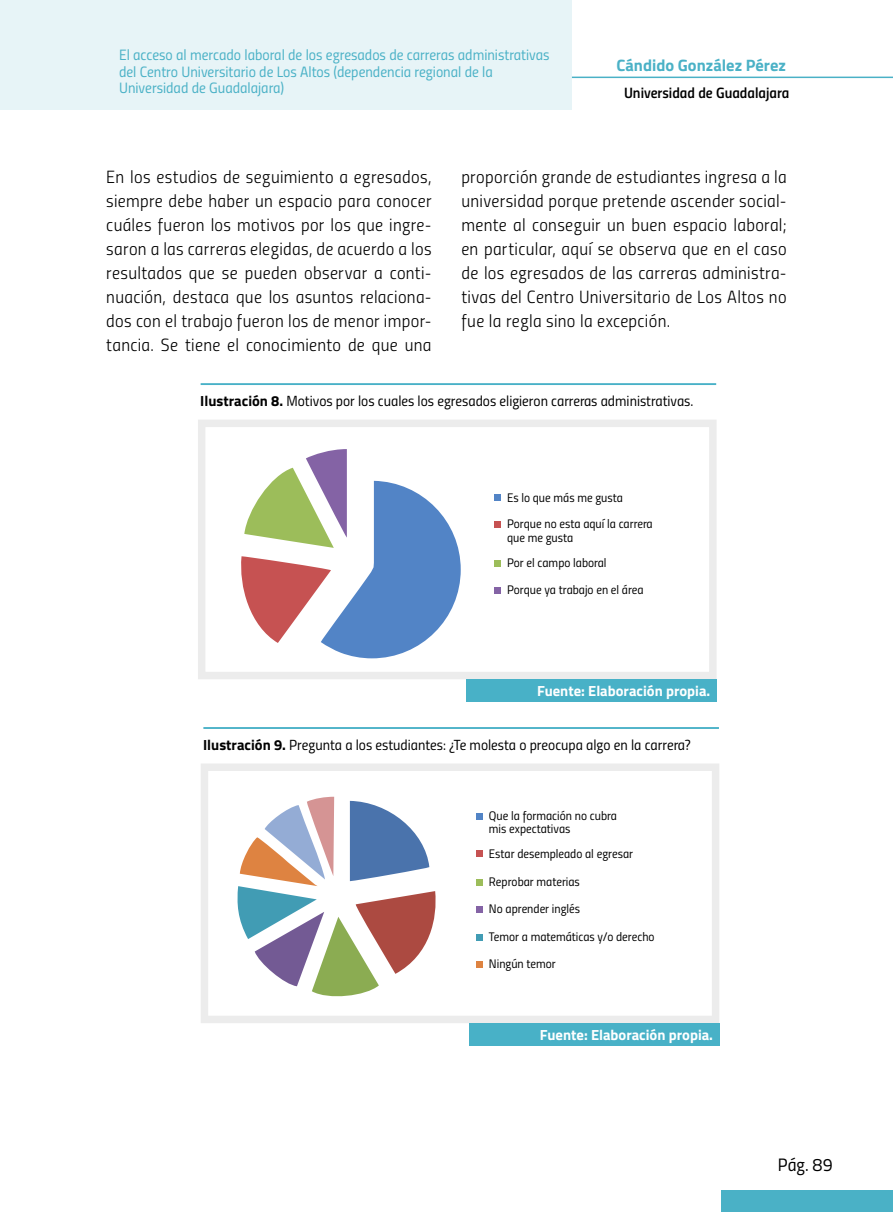
<style>
.page{position:relative;width:893px;height:1212px;background:#fff}
.page>*{position:absolute;margin:0;border:0;box-sizing:border-box;transform-origin:0 0}
.t1{font:18px "Titillium Regular Upright";color:#000}
.t2{font:17.7px/24px "Titillium Light Upright";letter-spacing:.015em;color:#000;text-align:justify}
.t3{font:700 16.5px "Titillium";color:#4ab1c6}
.t4{font:15px/16.5px "Titillium Regular Upright";color:#4ab1c6}
.t5{font:15px "Titillium Semibold Upright";color:#000}
.t6{font:14.7px "Titillium Thin Upright";color:#000}
.t7{font:700 14.7px "Titillium";color:#fff}
.t8{font:12.45px/26.8px "Titillium Thin Upright";color:#000}
.s1{font-family:"Titillium";font-weight:700}
</style>
<div class="page">
<div style="left:721px;top:1190px;width:172px;height:22px;background:#4ab1c6"></div>
<div style="left:0;top:0;width:572px;height:110px;background:#e7f4f7"></div>
<hr style="left:572px;top:77px;width:321px;height:1px;background:#4ab1c6">
<div style="left:198px;top:420px;width:519px;height:259px;border:7px solid #ececec"></div>
<div style="left:466px;top:679px;width:251px;height:23px;background:#48b1c7"></div>
<hr style="left:201px;top:383px;width:515px;height:2px;background:#48b1c7">
<svg style="left:495px;top:495px;width:6px;height:6px"></svg>
<div style="left:495px;top:521px;width:6px;height:7px;background:#c65252"></div>
<svg style="left:241px;top:449px;width:220px;height:209px"></svg>
<div style="left:495px;top:560px;width:6px;height:7px;background:#9cbd5a"></div>
<svg style="left:495px;top:587px;width:6px;height:6px"></svg>
<div style="left:201px;top:763px;width:518px;height:260px;border:7px solid #ececec"></div>
<div style="left:469px;top:1023px;width:251px;height:23px;background:#48b1c7"></div>
<hr style="left:203px;top:727px;width:516px;height:2px;background:#48b1c7">
<svg style="left:477px;top:813px;width:6px;height:6px"></svg>
<svg style="left:477px;top:851px;width:6px;height:6px"></svg>
<svg style="left:477px;top:879px;width:6px;height:6px"></svg>
<svg style="left:477px;top:906px;width:6px;height:6px"></svg>
<svg style="left:237px;top:797px;width:199px;height:200px"></svg>
<div style="left:477px;top:934px;width:6px;height:7px;background:#419cb4"></div>
<svg style="left:477px;top:961px;width:6px;height:6px"></svg>
<p class="t4" style="left:119px;top:46px;width:432px">El acceso al mercado laboral de los egresados de carreras administrativas del Centro Universitario de Los Altos (dependencia regional de la<br>Universidad de Guadalajara)</p>
<p class="t3" style="left:617px;top:52px;width:171px">Cándido González Pérez</p>
<p class="t5" style="left:624px;top:81px;width:167px">Universidad de Guadalajara</p>
<p class="t2" style="left:106px;top:164px;width:327px">En los estudios de seguimiento a egresados, siempre debe haber un espacio para conocer cuáles fueron los motivos por los que ingre&shy;saron a las carreras elegidas, de acuerdo a los resultados que se pueden observar a conti&shy;nuación, destaca que los asuntos relaciona&shy;dos con el trabajo fueron los de menor impor&shy;tancia. Se tiene el conocimiento de que una</p>
<p class="t2" style="left:461px;top:164px;width:327px">proporción grande de estudiantes ingresa a la universidad porque pretende ascender social&shy;mente al conseguir un buen espacio laboral; en particular, aquí se observa que en el caso de los egresados de las carreras administra&shy;tivas del Centro Universitario de Los Altos no fue la regla sino la excepción.</p>
<p class="t6" style="left:200px;top:395px;width:495px"><span class="s1">Ilustración .8</span> Motivos por los cuales los egresados eligieron carreras administrativas.</p>
<p class="t8" style="left:507px;top:485px;width:147px">Es lo que más me gusta<br>Porque no esta aquí la carrera</p>
<p class="t8" style="left:507px;top:526px;width:101px;line-height:25.2px">que me gusta<br>Por el campo laboral</p>
<p class="t8" style="left:507px;top:578px;width:138px">Porque ya trabajo en el área</p>
<p class="t7" style="left:537px;top:685px;width:175px">Fuente: Elaboración propia.</p>
<p class="t6" style="left:203px;top:739px;width:489px"><span class="s1">Ilustración .9</span> Pregunta a los estudiantes: ¿Te molesta o preocupa algo en la carrera?</p>
<p class="t8" style="left:489px;top:811px;width:129px;line-height:12.9px">Que la formación no cubra mis expectativas</p>
<p class="t8" style="left:489px;top:841px;width:146px">Estar desempleado al egresar</p>
<p class="t8" style="left:489px;top:869px;width:93px">Reprobar materias<br>No aprender inglés</p>
<p class="t8" style="left:489px;top:925px;width:167px">Temor a matemáticas y/o derecho<br>Ningún temor</p>
<p class="t7" style="left:540px;top:1029px;width:175px">Fuente: Elaboración propia.</p>
<p class="t1" style="left:778px;top:1151px;width:56px">Pág. 89</p>
</div>
